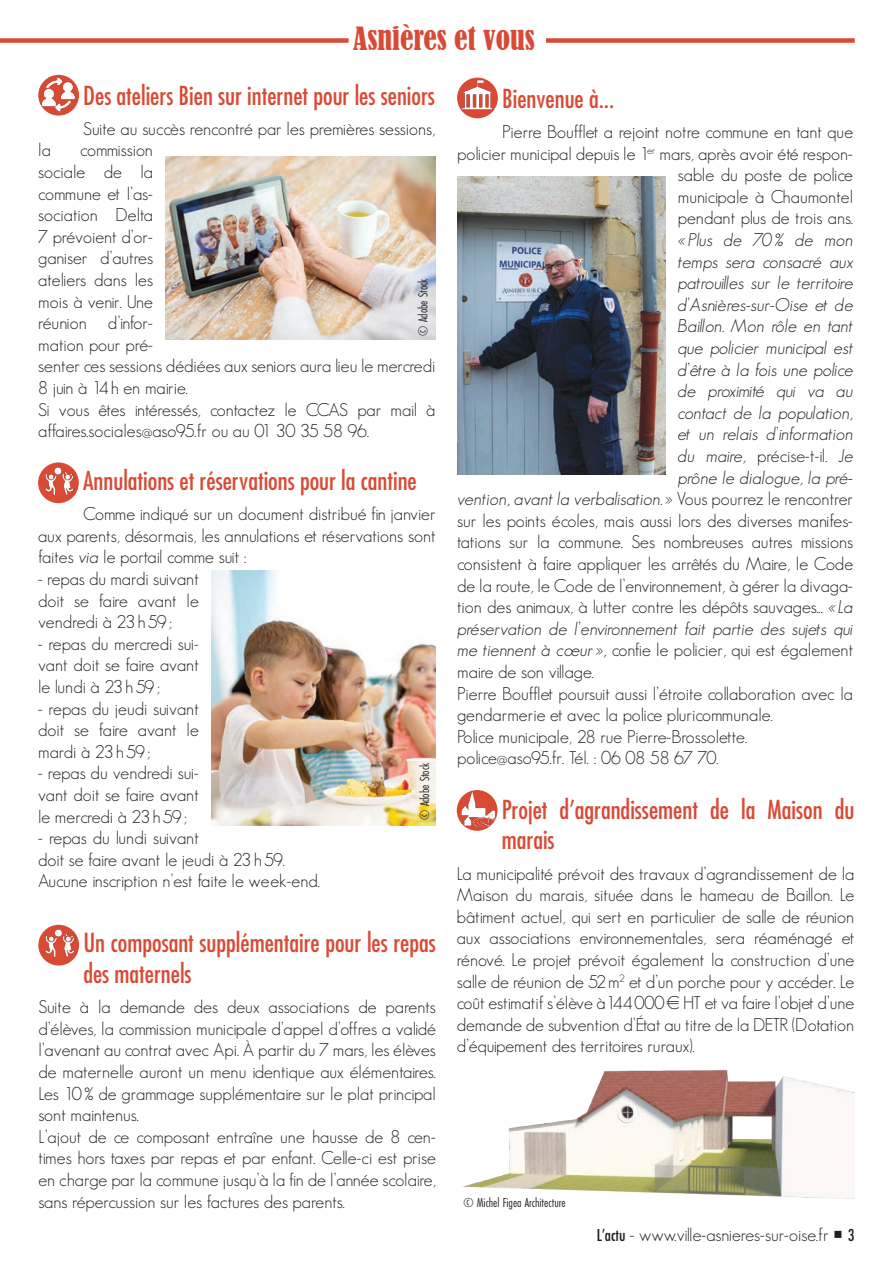
<style>
.page{position:relative;width:893px;height:1263px;background:#fff}
.page>*{position:absolute;margin:0;border:0;box-sizing:border-box;transform-origin:0 0}
.t1{font:condensed 30px "Bernard";color:#d94a35}
.Titre{font:condensed 25.5px/30.6px "Futura";color:#d94a35}
.TEXTE{font:300 18px/21.6px "Geosans";color:#231f20;text-align:justify}
.TEXTE-2{font:italic 300 18px "Geosans";color:#231f20}
.TEXTE-3{font:13.5px "Futura PT Cond";color:#231f20}
.s1{font-style:italic}
.s2{font-style:normal}
.s3{font-family:"Futura PT Cond";font-weight:500}
</style>
<div class="page">
<div style="left:0;top:38px;width:349px;height:5px;background:#d94a35"></div>
<div style="left:546px;top:38px;width:309px;height:5px;background:#d94a35"></div>
<div style="left:38px;top:462px;width:41px;height:41px;background:#d94a35;border-radius:50%"></div>
<img style="left:44px;top:462px;width:35px;height:35px">
<img style="left:212px;top:571px;width:224px;height:255px">
<img style="left:166px;top:156px;width:269px;height:184px">
<img style="left:457px;top:176px;width:208px;height:298px">
<div style="left:38px;top:925px;width:41px;height:40px;background:#d94a35;border-radius:50%"></div>
<img style="left:44px;top:925px;width:35px;height:35px">
<img style="left:575px;top:258px;width:16px;height:23px">
<div style="left:457px;top:78px;width:41px;height:40px;background:#d94a35;border-radius:50%"></div>
<img style="left:459px;top:78px;width:37px;height:35px">
<div style="left:457px;top:790px;width:40px;height:41px;background:#d94a35;border-radius:50%"></div>
<img style="left:461px;top:792px;width:34px;height:35px">
<img style="left:463px;top:1069px;width:392px;height:130px">
<img style="left:38px;top:75px;width:41px;height:41px;border-radius:20px">
<h1 class="t1" style="left:353px;top:21px;width:183px">Asnières et vous</h1>
<p class="Titre" style="left:83px;top:79px;width:353px">Des ateliers Bien sur internet pour les seniors</p>
<p class="TEXTE" style="left:83px;top:118px;width:354px">Suite au succès rencontré par les premières sessions,</p>
<p class="TEXTE" style="left:38px;top:139px;width:14px">la</p>
<p class="TEXTE" style="left:38px;top:139px;width:399px;text-align:left;text-indent:42px">commission<br>sociale de la<br>commune et l’as-<br>sociation Delta<br>7 prévoient d’or-<br>ganiser d’autres<br>ateliers dans les<br>mois à venir. Une<br>réunion d’infor-<br>mation pour pré-<br>senter ces sessions dédiées aux seniors aura lieu le mercredi<br>8 juin à 14h en mairie.</p>
<p class="TEXTE" style="left:38px;top:399px;width:399px">Si vous êtes intéressés, contactez le CCAS par mail à affaires.sociales@aso95.fr ou au 01 30 35 58 96.</p>
<p class="TEXTE-3" style="left:415px;top:335px;width:58px;rotate:-90deg">© Adobe Stock</p>
<p class="Titre" style="left:83px;top:465px;width:335px">Annulations et réservations pour la cantine</p>
<p class="TEXTE" style="left:38px;top:503px;width:399px;text-indent:45px">Comme indiqué sur un document distribué fin janvier aux parents, désormais, les annulations et réservations sont faites <span class="s1">via</span> le portail comme suit :</p>
<p class="TEXTE" style="left:38px;top:568px;width:162px">- repas du mardi suivant doit se faire avant le vendredi à 23h59;</p>
<p class="TEXTE" style="left:38px;top:633px;width:162px">- repas du mercredi sui&shy;vant doit se faire avant le lundi à 23h59;</p>
<p class="TEXTE" style="left:38px;top:698px;width:162px">- repas du jeudi suivant doit se faire avant le mardi à 23h59;</p>
<p class="TEXTE" style="left:38px;top:762px;width:162px">- repas du vendredi sui&shy;vant doit se faire avant le mercredi à 23h59;</p>
<p class="TEXTE" style="left:38px;top:827px;width:248px">- repas du lundi suivant<br>doit se faire avant le jeudi à 23h59.</p>
<p class="TEXTE" style="left:38px;top:870px;width:283px">Aucune inscription n’est faite le week-end.</p>
<p class="TEXTE-3" style="left:417px;top:820px;width:58px;rotate:-90deg">© Adobe Stock</p>
<p class="Titre" style="left:83px;top:927px;width:354px">Un composant supplémentaire pour les repas des maternels</p>
<p class="TEXTE" style="left:38px;top:996px;width:399px">Suite à la demande des deux associations de parents d’élèves, la commission municipale d’appel d’offres a validé l’avenant au contrat avec Api. À partir du 7 mars, les élèves de maternelle auront un menu identique aux élémentaires.<br>Les 10% de grammage supplémentaire sur le plat principal sont maintenus.</p>
<p class="TEXTE" style="left:38px;top:1126px;width:399px">L’ajout de ce composant entraîne une hausse de 8 cen&shy;times hors taxes par repas et par enfant. Celle-ci est prise en charge par la commune jusqu’à la fin de l’année scolaire, sans répercussion sur les factures des parents.</p>
<p class="Titre" style="left:502px;top:83px;width:114px">Bienvenue à...</p>
<p class="TEXTE" style="left:502px;top:121px;width:353px">Pierre Boufflet a rejoint notre commune en tant que</p>
<p class="TEXTE" style="left:457px;top:143px;width:397px">policier municipal depuis le 1<sup>er</sup> mars, après avoir été respon-</p>
<p class="TEXTE" style="left:678px;top:164px;width:177px">sable du poste de police</p>
<p class="TEXTE" style="left:678px;top:186px;width:177px">municipale à Chaumontel</p>
<p class="TEXTE" style="left:678px;top:207px;width:177px">pendant plus de trois ans.</p>
<p class="TEXTE-2" style="left:678px;top:230px;width:177px">« Plus de 70% de mon</p>
<p class="TEXTE-2" style="left:678px;top:251px;width:177px">temps sera consacré aux</p>
<p class="TEXTE-2" style="left:678px;top:273px;width:177px">patrouilles sur le territoire</p>
<p class="TEXTE-2" style="left:678px;top:295px;width:177px">d’Asnières-sur-Oise et de</p>
<p class="TEXTE-2" style="left:678px;top:316px;width:177px">Baillon. Mon rôle en tant</p>
<p class="TEXTE-2" style="left:678px;top:338px;width:177px">que policier municipal est</p>
<p class="TEXTE-2" style="left:678px;top:359px;width:177px">d’être à la fois une police</p>
<p class="TEXTE-2" style="left:678px;top:381px;width:177px">de proximité qui va au</p>
<p class="TEXTE-2" style="left:678px;top:403px;width:177px">contact de la population,</p>
<p class="TEXTE-2" style="left:678px;top:424px;width:177px">et un relais d’information</p>
<p class="TEXTE" style="left:678px;top:445px;width:177px"><span class="s1">du maire,</span> précise-t-il. <span class="s1">Je</span></p>
<p class="TEXTE-2" style="left:678px;top:467px;width:177px">prône le dialogue, la pré-</p>
<p class="TEXTE-2" style="left:457px;top:489px;width:397px">vention, avant la verbalisation. » <span class="s2">Vous pourrez le rencontrer</span></p>
<p class="TEXTE" style="left:457px;top:510px;width:397px">sur les points écoles, mais aussi lors des diverses manifes-</p>
<p class="TEXTE" style="left:457px;top:531px;width:397px">tations sur la commune. Ses nombreuses autres missions</p>
<p class="TEXTE" style="left:457px;top:553px;width:397px">consistent à faire appliquer les arrêtés du Maire, le Code</p>
<p class="TEXTE" style="left:457px;top:575px;width:398px">de la route, le Code de l’environnement, à gérer la divaga-</p>
<p class="TEXTE" style="left:457px;top:596px;width:397px">tion des animaux, à lutter contre les dépôts sauvages... <span class="s1">« La</span></p>
<p class="TEXTE-2" style="left:457px;top:619px;width:398px">préservation de l’environnement fait partie des sujets qui</p>
<p class="TEXTE" style="left:457px;top:639px;width:398px"><span class="s1">me tiennent à cœur »,</span> confie le policier, qui est également</p>
<p class="TEXTE" style="left:457px;top:661px;width:138px">maire de son village.</p>
<p class="TEXTE" style="left:457px;top:683px;width:397px">Pierre Boufflet poursuit aussi l’étroite collaboration avec la gendarmerie et avec la police pluricommunale.</p>
<p class="TEXTE" style="left:457px;top:726px;width:291px">Police municipale, 28 rue Pierre-Brossolette.</p>
<p class="TEXTE" style="left:457px;top:747px;width:263px">police@aso95.fr. Tél. : 06 08 58 67 70.</p>
<p class="Titre" style="left:502px;top:793px;width:354px">Projet d’agrandissement de la Maison du marais</p>
<p class="TEXTE" style="left:457px;top:862px;width:399px">La municipalité prévoit des travaux d’agrandissement de la Maison du marais, située dans le hameau de Baillon. Le bâtiment actuel, qui sert en particulier de salle de réunion aux associations environnementales, sera réaménagé et rénové. Le projet prévoit également la construction d’une salle de réunion de 52m<sup>2</sup> et d’un porche pour y accéder. Le coût estimatif s’élève à144000€ HT et va faire l’objet d’une demande de subvention d’État au titre de la DETR (Dotation d’équipement des territoires ruraux).</p>
<p class="TEXTE-3" style="left:463px;top:1194px;width:104px">© Michel Figea Architecture</p>
<p class="TEXTE" style="left:597px;top:1224px;width:260px"><span class="s3">L’actu</span> - www.ville-asnieres-sur-oise.fr ○ <span class="s3">3</span></p>
</div>
